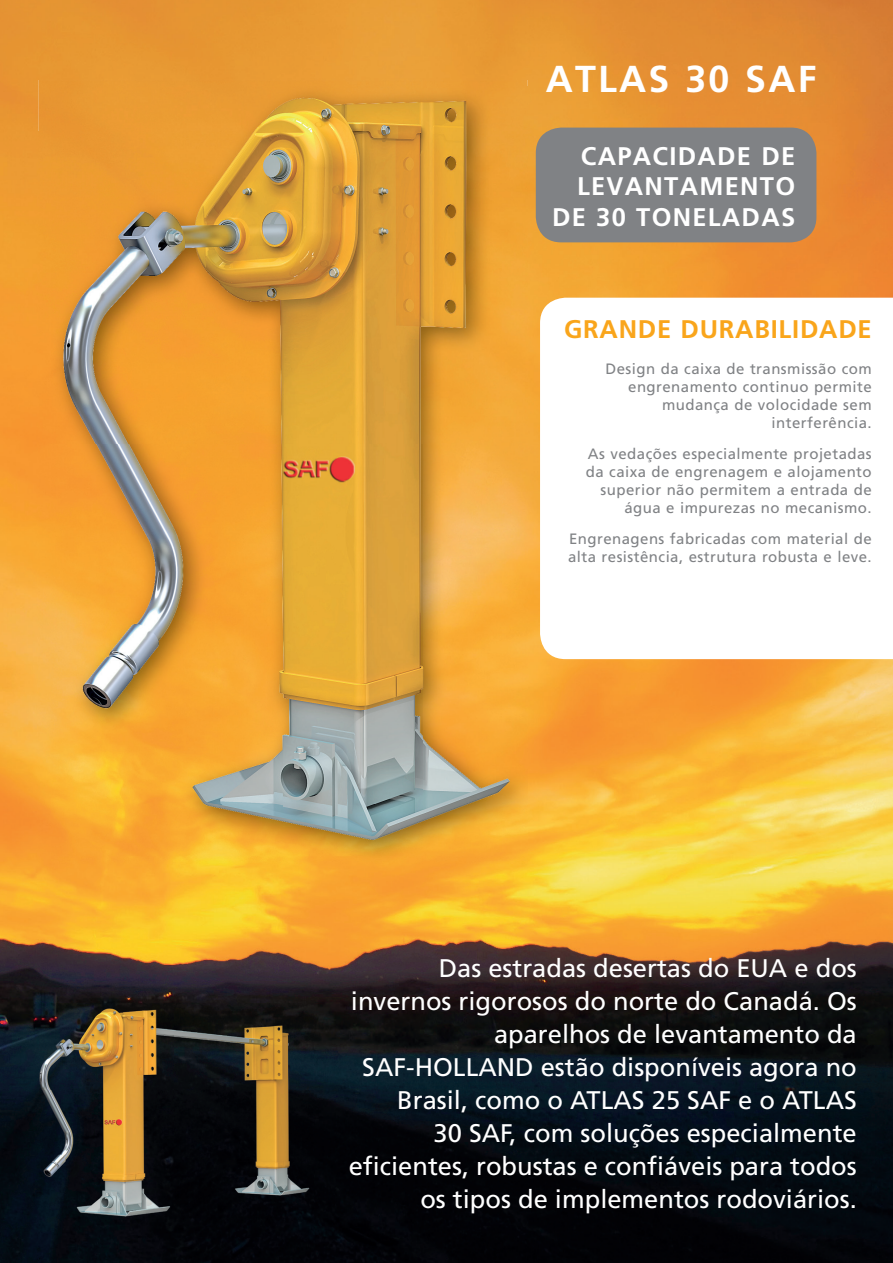
<style>
.page{position:relative;width:893px;height:1263px;background:#fff}
.page>*{position:absolute;margin:0;border:0;box-sizing:border-box;transform-origin:0 0}
.t1{font:700 37.5px "Frutiger";letter-spacing:.06em;color:#fff}
.t2{font:25.5px/33px "Frutiger";color:#fff;text-align:right}
.t3{font:700 25.5px/30.6px "Frutiger";letter-spacing:.05em;color:#fff;text-align:right}
.t4{font:700 25.5px "Frutiger";letter-spacing:.03em;color:#f9a51b}
.t5{font:15px/18px "Frutiger";letter-spacing:.03em;color:#808285;text-align:right}
</style>
<div class="page">
<img style="left:0;top:0;width:893px;height:1263px">
<div style="left:536px;top:128px;width:280px;height:114px;background:#808285;border-radius:26px"></div>
<svg style="left:540px;top:298px;width:353px;height:361px"></svg>
<img style="left:35px;top:1004px;width:278px;height:216px">
<img style="left:52px;top:132px;width:475px;height:731px">
<img style="left:38px;top:80px;width:489px;height:52px">
<img style="left:38px;top:131px;width:14px;height:724px">
<h1 class="t1" style="left:546px;top:57px;width:272px">ATLAS 30 SAF</h1>
<h2 class="t3" style="left:552px;top:140px;width:245px">CAPACIDADE DE<br>LEVANTAMENTO<br>DE 30 TONELADAS</h2>
<h2 class="t4" style="left:564px;top:314px;width:309px">GRANDE DURABILIDADE</h2>
<p class="t5" style="left:605px;top:360px;width:268px">Design da caixa de transmissão com engrenamento continuo permite mudança de volocidade sem interferência.</p>
<p class="t5" style="left:586px;top:445px;width:287px">As vedações especialmente projetadas da caixa de engrenagem e alojamento superior não permitem a entrada de água e impurezas no mecanismo.</p>
<p class="t5" style="left:568px;top:529px;width:305px;text-align:left">Engrenagens fabricadas com material de alta resistência, estrutura robusta e leve.</p>
<p class="t2" style="left:349px;top:951px;width:510px">Das estradas desertas do EUA e dos invernos rigorosos do norte do Canadá. Os aparelhos de levantamento da SAF-HOLLAND estão disponíveis agora no Brasil, como o ATLAS 25 SAF e o ATLAS<br>30 SAF, com soluções especialmente eficientes, robustas e confiáveis para todos os tipos de implementos rodoviários.</p>
</div>
